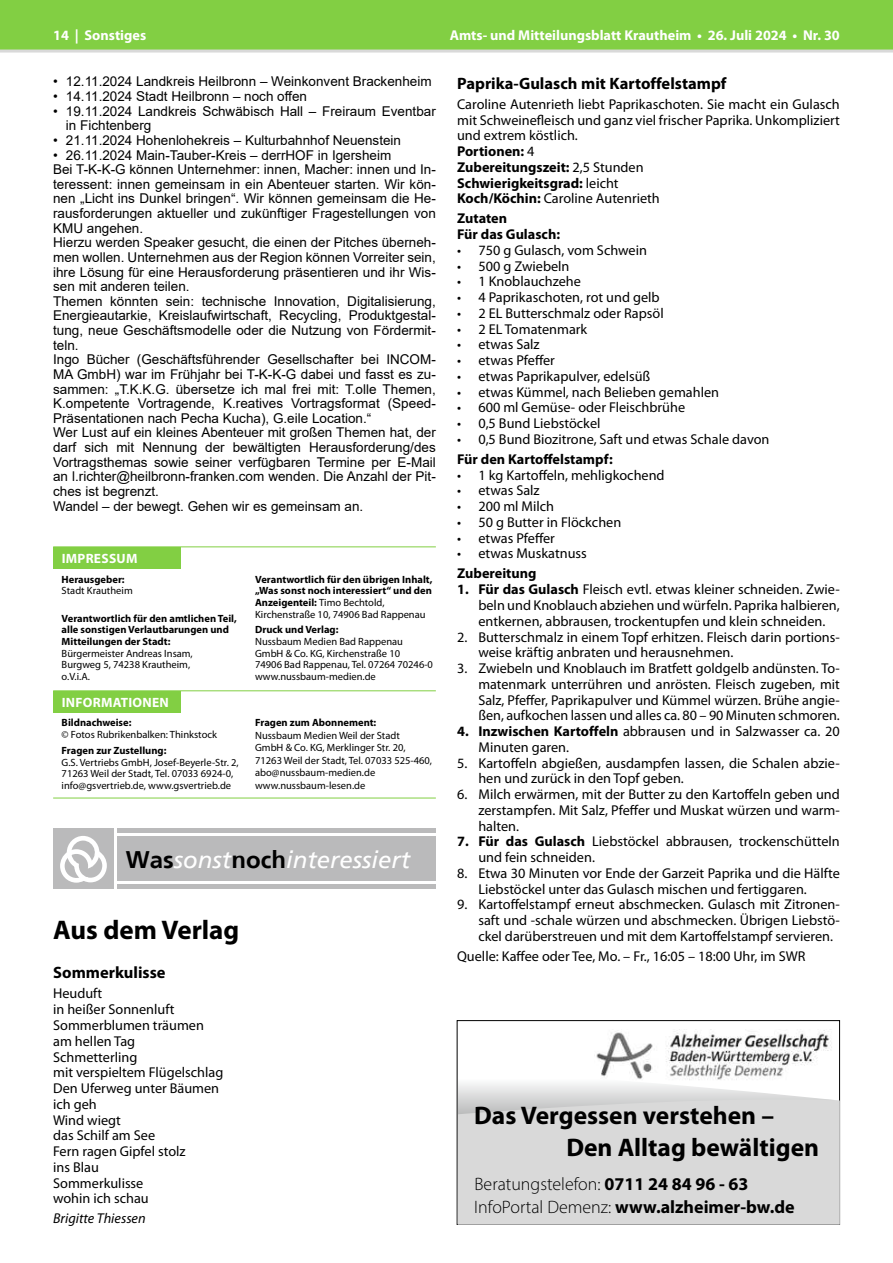
<style>
.page{position:relative;width:893px;height:1263px;background:#fff}
.page>*{position:absolute;margin:0;border:0;box-sizing:border-box;transform-origin:0 0}
.t1{font:700 27px "Myriad Pro";color:#000}
.t2{font:700 25.5px/32.4px "Myriad Pro";color:#000}
.t3{font:italic 24px "Frutiger";color:#fff}
.t4{font:300 18px/23.5px "Myriad Pro";color:#000}
.t5{font:700 16.5px "Myriad Pro";color:#000}
.t6{font:14.25px/15.8px "Myriad Pro";color:#000}
.t7{font:700 14.25px "Myriad Pro";color:#fff}
.t8{font:700 14.25px/15.8px "Myriad Pro";color:#000}
.t9{font:italic 14.25px "Myriad Pro";color:#000}
.t10{font:13.5px/14.5px "Arial";color:#000}
.t11{font:700 13.5px "Myriad Pro";letter-spacing:.02em;color:#fff}
.t12{font:10.5px/11.6px "Myriad Pro";color:#000}
.t13{font:700 10.5px/11.6px "Myriad Pro";color:#000}
.s1{font-weight:700}
.s2{font-weight:400}
.s3{font-weight:700;font-style:normal;color:#000}
</style>
<div class="page">
<div style="left:0;top:0;width:893px;height:51px;background:#82cf43"></div>
<hr style="left:0;top:50px;width:893px;height:3px;background:#d9d9d9">
<div style="left:53px;top:547px;width:128px;height:21px;background:#82cf43"></div>
<hr style="left:53px;top:546px;width:383px;height:1px;background:#82cf43">
<div style="left:53px;top:691px;width:128px;height:21px;background:#82cf43"></div>
<hr style="left:53px;top:690px;width:383px;height:1px;background:#82cf43">
<hr style="left:53px;top:798px;width:383px;height:1px;background:#82cf43">
<div style="left:117px;top:836px;width:319px;height:45px;background:#bababb"></div>
<hr style="left:117px;top:885px;width:319px;height:4px;background:#bababb">
<hr style="left:117px;top:829px;width:319px;height:4px;background:#bababb">
<div style="left:53px;top:829px;width:60px;height:60px;background:#bababb"></div>
<svg style="left:60px;top:836px;width:47px;height:47px"></svg>
<img style="left:596px;top:1029px;width:236px;height:35px">
<svg style="left:458px;top:1064px;width:382px;height:161px;background:#d9d9d9"></svg>
<svg style="left:458px;top:1073px;width:382px;height:41px"></svg>
<p class="t7" style="left:53px;top:26px;width:95px">14 | Sonstiges</p>
<p class="t7" style="left:450px;top:26px;width:391px">Amts- und Mitteilungsblatt Krautheim • 26. Juli 2024 • Nr. 30</p>
<p class="t10" style="left:53px;top:74px;width:380px">• 12.11.2024 Landkreis Heilbronn – Weinkonvent Brackenheim</p>
<p class="t10" style="left:53px;top:89px;width:255px">• 14.11.2024 Stadt Heilbronn – noch offen</p>
<p class="t10" style="left:66px;top:103px;width:371px;text-indent:-13px">• 19.11.2024 Landkreis Schwäbisch Hall – Freiraum Eventbar in Fichtenberg</p>
<p class="t10" style="left:53px;top:133px;width:349px">• 21.11.2024 Hohenlohekreis – Kulturbahnhof Neuenstein</p>
<p class="t10" style="left:53px;top:147px;width:384px">• 26.11.2024 Main-Tauber-Kreis – derrHOF in Igersheim<br>Bei T-K-K-G können Unternehmer: innen, Macher: innen und In&shy;teressent: innen gemeinsam in ein Abenteuer starten. Wir kön&shy;nen „Licht ins Dunkel bringen“. Wir können gemeinsam die He&shy;rausforderungen aktueller und zukünftiger Fragestellungen von KMU angehen.<br>Hierzu werden Speaker gesucht, die einen der Pitches überneh&shy;men wollen. Unternehmen aus der Region können Vorreiter sein, ihre Lösung für eine Herausforderung präsentieren und ihr Wis&shy;sen mit anderen teilen.<br>Themen könnten sein: technische Innovation, Digitalisierung, Energieautarkie, Kreislaufwirtschaft, Recycling, Produktgestal&shy;tung, neue Geschäftsmodelle oder die Nutzung von Fördermit&shy;teln.<br>Ingo Bücher (Geschäftsführender Gesellschafter bei INCOM-MA GmbH) war im Frühjahr bei T-K-K-G dabei und fasst es zu&shy;sammen: „T.K.K.G. übersetze ich mal frei mit: T.olle Themen, K.ompetente Vortragende, K.reatives Vortragsformat (Speed-Präsentationen nach Pecha Kucha), G.eile Location.“<br>Wer Lust auf ein kleines Abenteuer mit großen Themen hat, der darf sich mit Nennung der bewältigten Herausforderung/des Vortragsthemas sowie seiner verfügbaren Termine per E-Mail an l.richter@heilbronn-franken.com wenden. Die Anzahl der Pit&shy;ches ist begrenzt.<br>Wandel – der bewegt. Gehen wir es gemeinsam an.</p>
<p class="t5" style="left:457px;top:73px;width:271px">Paprika-Gulasch mit Kartoffelstampf</p>
<p class="t6" style="left:457px;top:96px;width:384px">Caroline Autenrieth liebt Paprikaschoten. Sie macht ein Gulasch mit Schweinefleisch und ganz viel frischer Paprika. Unkompliziert und extrem köstlich.<br><span class="s1">Portionen:</span> 4<br><span class="s1">Zubereitungszeit:</span> 2,5 Stunden<br><span class="s1">Schwierigkeitsgrad:</span> leicht<br><span class="s1">Koch/Köchin:</span> Caroline Autenrieth</p>
<p class="t8" style="left:457px;top:210px;width:104px">Zutaten<br>Für das Gulasch:</p>
<p class="t6" style="left:457px;top:242px;width:191px">• 750 g Gulasch, vom Schwein</p>
<p class="t6" style="left:457px;top:258px;width:114px">• 500 g Zwiebeln</p>
<p class="t6" style="left:457px;top:274px;width:125px">• 1 Knoblauchzehe</p>
<p class="t6" style="left:457px;top:289px;width:204px">• 4 Paprikaschoten, rot und gelb</p>
<p class="t6" style="left:457px;top:305px;width:208px">• 2 EL Butterschmalz oder Rapsöl</p>
<p class="t6" style="left:457px;top:321px;width:132px">• 2 EL Tomatenmark</p>
<p class="t6" style="left:457px;top:337px;width:84px">• etwas Salz</p>
<p class="t6" style="left:457px;top:352px;width:99px">• etwas Pfeffer</p>
<p class="t6" style="left:457px;top:368px;width:195px">• etwas Paprikapulver, edelsüß</p>
<p class="t6" style="left:457px;top:384px;width:263px">• etwas Kümmel, nach Belieben gemahlen</p>
<p class="t6" style="left:457px;top:400px;width:230px">• 600 ml Gemüse- oder Fleischbrühe</p>
<p class="t6" style="left:457px;top:415px;width:145px">• 0,5 Bund Liebstöckel</p>
<p class="t6" style="left:457px;top:431px;width:314px">• 0,5 Bund Biozitrone, Saft und etwas Schale davon</p>
<p class="t8" style="left:457px;top:451px;width:157px">Für den Kartoffelstampf:</p>
<p class="t6" style="left:457px;top:467px;width:209px">• 1 kg Kartoffeln, mehligkochend</p>
<p class="t6" style="left:457px;top:483px;width:84px">• etwas Salz</p>
<p class="t6" style="left:457px;top:498px;width:99px">• 200 ml Milch</p>
<p class="t6" style="left:457px;top:514px;width:166px">• 50 g Butter in Flöckchen</p>
<p class="t6" style="left:457px;top:530px;width:99px">• etwas Pfeffer</p>
<p class="t6" style="left:457px;top:546px;width:131px">• etwas Muskatnuss</p>
<p class="t8" style="left:457px;top:565px;width:81px">Zubereitung</p>
<p class="t6" style="left:478px;top:581px;width:363px;text-align:justify;text-indent:-21px"><span class="s1">1. Für das Gulasch</span> Fleisch evtl. etwas kleiner schneiden. Zwie&shy;beln und Knoblauch abziehen und würfeln. Paprika halbieren, entkernen, abbrausen, trockentupfen und klein schneiden.</p>
<p class="t6" style="left:478px;top:629px;width:363px;text-indent:-21px">2. Butterschmalz in einem Topf erhitzen. Fleisch darin portions&shy;weise kräftig anbraten und herausnehmen.</p>
<p class="t6" style="left:478px;top:660px;width:363px;text-align:justify;text-indent:-21px">3. Zwiebeln und Knoblauch im Bratfett goldgelb andünsten. To&shy;matenmark unterrühren und anrösten. Fleisch zugeben, mit Salz, Pfeffer, Paprikapulver und Kümmel würzen. Brühe angie&shy;ßen, aufkochen lassen und alles ca. 80 – 90 Minuten schmoren.</p>
<p class="t6" style="left:478px;top:723px;width:363px;text-indent:-21px"><span class="s1">4. Inzwischen Kartoffeln</span> abbrausen und in Salzwasser ca. 20<br>Minuten garen.</p>
<p class="t6" style="left:478px;top:755px;width:363px;text-indent:-21px">5. Kartoffeln abgießen, ausdampfen lassen, die Schalen abzie&shy;hen und zurück in den Topf geben.</p>
<p class="t6" style="left:478px;top:786px;width:363px;text-align:justify;text-indent:-21px">6. Milch erwärmen, mit der Butter zu den Kartoffeln geben und zerstampfen. Mit Salz, Pfeffer und Muskat würzen und warm&shy;halten.</p>
<p class="t6" style="left:478px;top:833px;width:363px;text-indent:-21px"><span class="s1">7. Für das Gulasch</span> Liebstöckel abbrausen, trockenschütteln und fein schneiden.</p>
<p class="t6" style="left:478px;top:865px;width:363px;text-indent:-21px">8. Etwa 30 Minuten vor Ende der Garzeit Paprika und die Hälfte<br>Liebstöckel unter das Gulasch mischen und fertiggaren.</p>
<p class="t6" style="left:478px;top:896px;width:363px;text-align:justify;text-indent:-21px">9. Kartoffelstampf erneut abschmecken. Gulasch mit Zitronen&shy;saft und -schale würzen und abschmecken. Übrigen Liebstö&shy;ckel darüberstreuen und mit dem Kartoffelstampf servieren.</p>
<p class="t6" style="left:457px;top:948px;width:350px">Quelle: Kaffee oder Tee, Mo. – Fr., 16:05 – 18:00 Uhr, im SWR</p>
<p class="t11" style="left:62px;top:549px;width:77px">IMPRESSUM</p>
<p class="t13" style="left:255px;top:573px;width:179px">Verantwortlich für den übrigen Inhalt, „Was sonst noch interessiert“ und den Anzeigenteil: <span class="s2">Timo Bechtold, Kirchenstraße 10, 74906 Bad Rappenau</span></p>
<p class="t13" style="left:255px;top:624px;width:85px">Druck und Verlag:</p>
<p class="t12" style="left:255px;top:635px;width:179px">Nussbaum Medien Bad Rappenau<br>GmbH &amp; Co. KG, Kirchenstraße 10<br>74906 Bad Rappenau, Tel. 07264 70246-0 www.nussbaum-medien.de</p>
<p class="t13" style="left:62px;top:573px;width:65px">Herausgeber:</p>
<p class="t12" style="left:62px;top:585px;width:73px">Stadt Krautheim</p>
<p class="t13" style="left:62px;top:612px;width:177px">Verantwortlich für den amtlichen Teil, alle sonstigen Verlautbarungen und<br>Mitteilungen der Stadt:</p>
<p class="t12" style="left:62px;top:647px;width:133px">Bürgermeister Andreas Insam,<br>Burgweg 5, 74238 Krautheim, o.V.i.A.</p>
<p class="t11" style="left:62px;top:693px;width:109px">INFORMATIONEN</p>
<p class="t13" style="left:255px;top:717px;width:123px">Fragen zum Abonnement:</p>
<p class="t12" style="left:255px;top:729px;width:178px;line-height:12.5px">Nussbaum Medien Weil der Stadt<br>GmbH &amp; Co. KG, Merklinger Str. 20,<br>71263 Weil der Stadt, Tel. 07033 525-460, abo@nussbaum-medien.de www.nussbaum-lesen.de</p>
<p class="t13" style="left:62px;top:717px;width:71px">Bildnachweise:</p>
<p class="t12" style="left:62px;top:728px;width:157px">© Fotos Rubrikenbalken: Thinkstock</p>
<p class="t13" style="left:62px;top:744px;width:106px">Fragen zur Zustellung:</p>
<p class="t12" style="left:62px;top:756px;width:179px">G.S. Vertriebs GmbH, Josef-Beyerle-Str. 2,<br>71263 Weil der Stadt, Tel. 07033 6924-0, info@gsvertrieb.de, www.gsvertrieb.de</p>
<h3 class="t3" style="left:126px;top:845px;width:286px"><span class="s3">Was</span>sonst<span class="s3">noch</span>interessiert</h3>
<h1 class="t1" style="left:53px;top:912px;width:188px">Aus dem Verlag</h1>
<p class="t5" style="left:53px;top:962px;width:114px">Sommerkulisse</p>
<p class="t6" style="left:53px;top:985px;width:172px">Heuduft<br>in heißer Sonnenluft<br>Sommerblumen träumen am hellen Tag<br>Schmetterling<br>mit verspieltem Flügelschlag<br>Den Uferweg unter Bäumen ich geh<br>Wind wiegt<br>das Schilf am See<br>Fern ragen Gipfel stolz<br>ins Blau<br>Sommerkulisse<br>wohin ich schau</p>
<p class="t9" style="left:53px;top:1210px;width:94px">Brigitte Thiessen</p>
<h2 class="t2" style="left:566px;top:1098px;width:254px;text-indent:-92px">Das Vergessen verstehen –<br>Den Alltag bewältigen</h2>
<p class="t4" style="left:474px;top:1171px;width:322px">Beratungstelefon: <span class="s1">0711 24 84 96 - 63<br></span>InfoPortal Demenz: <span class="s1">www.alzheimer-bw.de</span></p>
</div>
